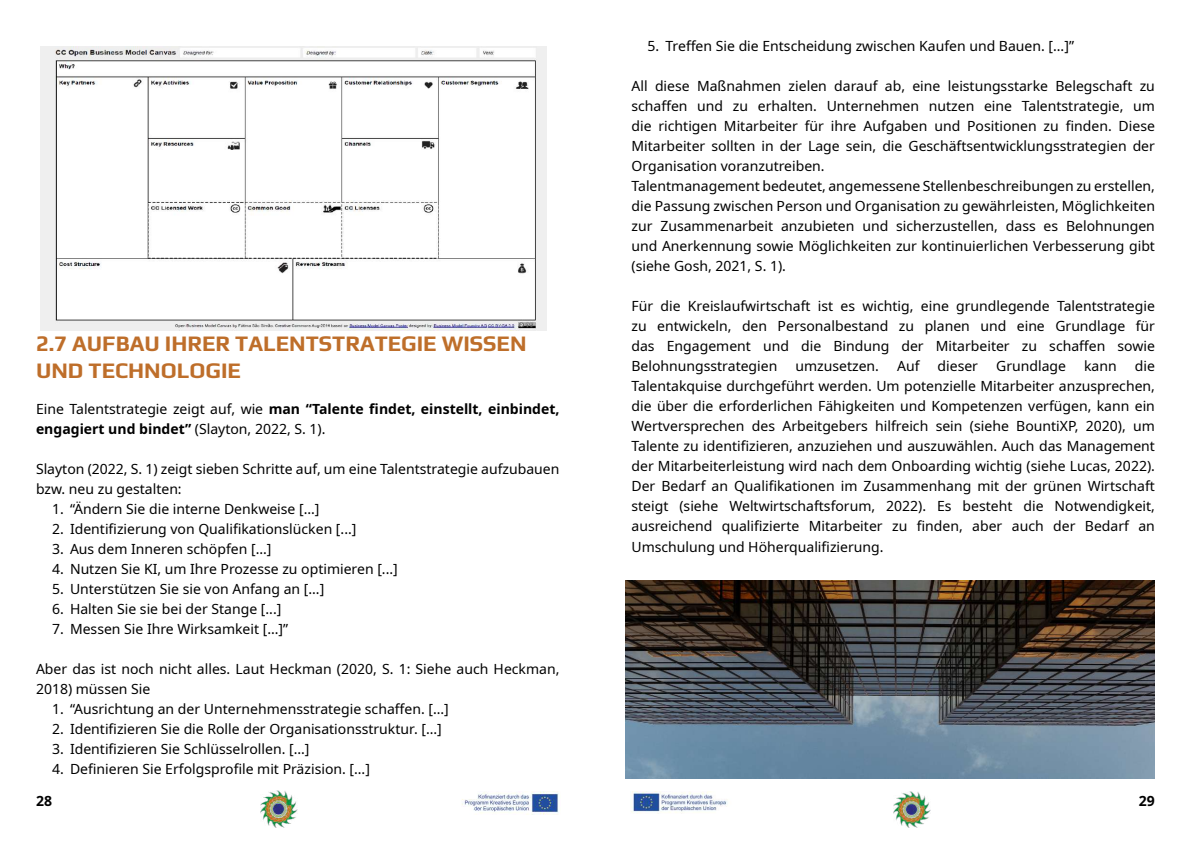
<style>
.page{position:relative;width:1191px;height:842px;background:#fff}
.page>*{position:absolute;margin:0;border:0;box-sizing:border-box;transform-origin:0 0}
.t1{font:700 22px/26.4px "Play";color:#be6e2a}
.t2{font:14px/20px "Noto Sans";color:#000}
.t3{font:700 14px/20px "Noto Sans";color:#000}
.s1{font-weight:400}
</style>
<div class="page">
<img style="left:631px;top:791px;width:96px;height:23px">
<img style="left:462px;top:791px;width:97px;height:23px">
<img style="left:893px;top:791px;width:37px;height:37px">
<img style="left:261px;top:791px;width:37px;height:36px">
<img style="left:40px;top:47px;width:506px;height:283px">
<img style="left:625px;top:580px;width:530px;height:198px">
<h1 class="t1" style="left:36px;top:329px;width:492px">2.7 AUFBAU IHRER TALENTSTRATEGIE WISSEN<br>UND TECHNOLOGIE</h1>
<p class="t3" style="left:36px;top:400px;width:525px"><span class="s1">Eine Talentstrategie zeigt auf, wie</span> man “Talente findet, einstellt, einbindet, engagiert und bindet” <span class="s1">(Slayton, 2022, S. 1).</span></p>
<p class="t2" style="left:36px;top:460px;width:525px">Slayton (2022, S. 1) zeigt sieben Schritte auf, um eine Talentstrategie aufzubauen bzw. neu zu gestalten:</p>
<p class="t2" style="left:52px;top:500px;width:269px">1. “Ändern Sie die interne Denkweise [...]</p>
<p class="t2" style="left:52px;top:520px;width:306px">2. Identifizierung von Qualifikationslücken [...]</p>
<p class="t2" style="left:52px;top:540px;width:221px">3. Aus dem Inneren schöpfen [...]</p>
<p class="t2" style="left:52px;top:560px;width:347px">4. Nutzen Sie KI, um Ihre Prozesse zu optimieren [...]</p>
<p class="t2" style="left:52px;top:580px;width:274px">5. Unterstützen Sie sie von Anfang an [...]</p>
<p class="t2" style="left:52px;top:600px;width:231px">6. Halten Sie sie bei der Stange [...]</p>
<p class="t2" style="left:52px;top:620px;width:238px">7. Messen Sie Ihre Wirksamkeit [...]”</p>
<p class="t2" style="left:36px;top:660px;width:525px">Aber das ist noch nicht alles. Laut Heckman (2020, S. 1: Siehe auch Heckman,<br>2018) müssen Sie</p>
<p class="t2" style="left:52px;top:700px;width:398px">1. “Ausrichtung an der Unternehmensstrategie schaffen. [...]</p>
<p class="t2" style="left:52px;top:720px;width:391px">2. Identifizieren Sie die Rolle der Organisationsstruktur. [...]</p>
<p class="t2" style="left:52px;top:740px;width:259px">3. Identifizieren Sie Schlüsselrollen. [...]</p>
<p class="t2" style="left:52px;top:760px;width:319px">4. Definieren Sie Erfolgsprofile mit Präzision. [...]</p>
<p class="t2" style="left:647px;top:36px;width:428px">5. Treffen Sie die Entscheidung zwischen Kaufen und Bauen. [...]”</p>
<p class="t2" style="left:631px;top:76px;width:525px">All diese Maßnahmen zielen darauf ab, eine leistungsstarke Belegschaft zu schaffen und zu erhalten. Unternehmen nutzen eine Talentstrategie, um die richtigen Mitarbeiter für ihre Aufgaben und Positionen zu finden. Diese Mitarbeiter sollten in der Lage sein, die Geschäftsentwicklungsstrategien der Organisation voranzutreiben.<br>Talentmanagement bedeutet, angemessene Stellenbeschreibungen zu erstellen, die Passung zwischen Person und Organisation zu gewährleisten, Möglichkeiten zur Zusammenarbeit anzubieten und sicherzustellen, dass es Belohnungen und Anerkennung sowie Möglichkeiten zur kontinuierlichen Verbesserung gibt (siehe Gosh, 2021, S. 1).</p>
<p class="t2" style="left:631px;top:296px;width:525px;text-align:justify">Für die Kreislaufwirtschaft ist es wichtig, eine grundlegende Talentstrategie zu entwickeln, den Personalbestand zu planen und eine Grundlage für das Engagement und die Bindung der Mitarbeiter zu schaffen sowie Belohnungsstrategien</p>
<p class="t2" style="left:795px;top:356px;width:85px">umzusetzen.</p>
<p class="t2" style="left:897px;top:356px;width:24px">Auf</p>
<p class="t2" style="left:937px;top:356px;width:42px">dieser</p>
<p class="t2" style="left:996px;top:356px;width:71px">Grundlage</p>
<p class="t2" style="left:1084px;top:356px;width:34px">kann</p>
<p class="t2" style="left:631px;top:356px;width:525px;text-align:justify;text-indent:503px">die Talentakquise durchgeführt werden. Um potenzielle Mitarbeiter anzusprechen, die über die erforderlichen Fähigkeiten und Kompetenzen verfügen, kann ein Wertversprechen des Arbeitgebers hilfreich sein (siehe BountiXP, 2020), um Talente zu identifizieren, anzuziehen und auszuwählen. Auch das Management der Mitarbeiterleistung wird nach dem Onboarding wichtig (siehe Lucas, 2022).<br>Der Bedarf an Qualifikationen im Zusammenhang mit der grünen Wirtschaft steigt (siehe Weltwirtschaftsforum, 2022). Es besteht die Notwendigkeit, ausreichend qualifizierte Mitarbeiter zu finden, aber auch der Bedarf an Umschulung und Höherqualifizierung.</p>
<p class="t3" style="left:36px;top:791px;width:18px">28</p>
<p class="t3" style="left:1139px;top:791px;width:18px">29</p>
</div>
